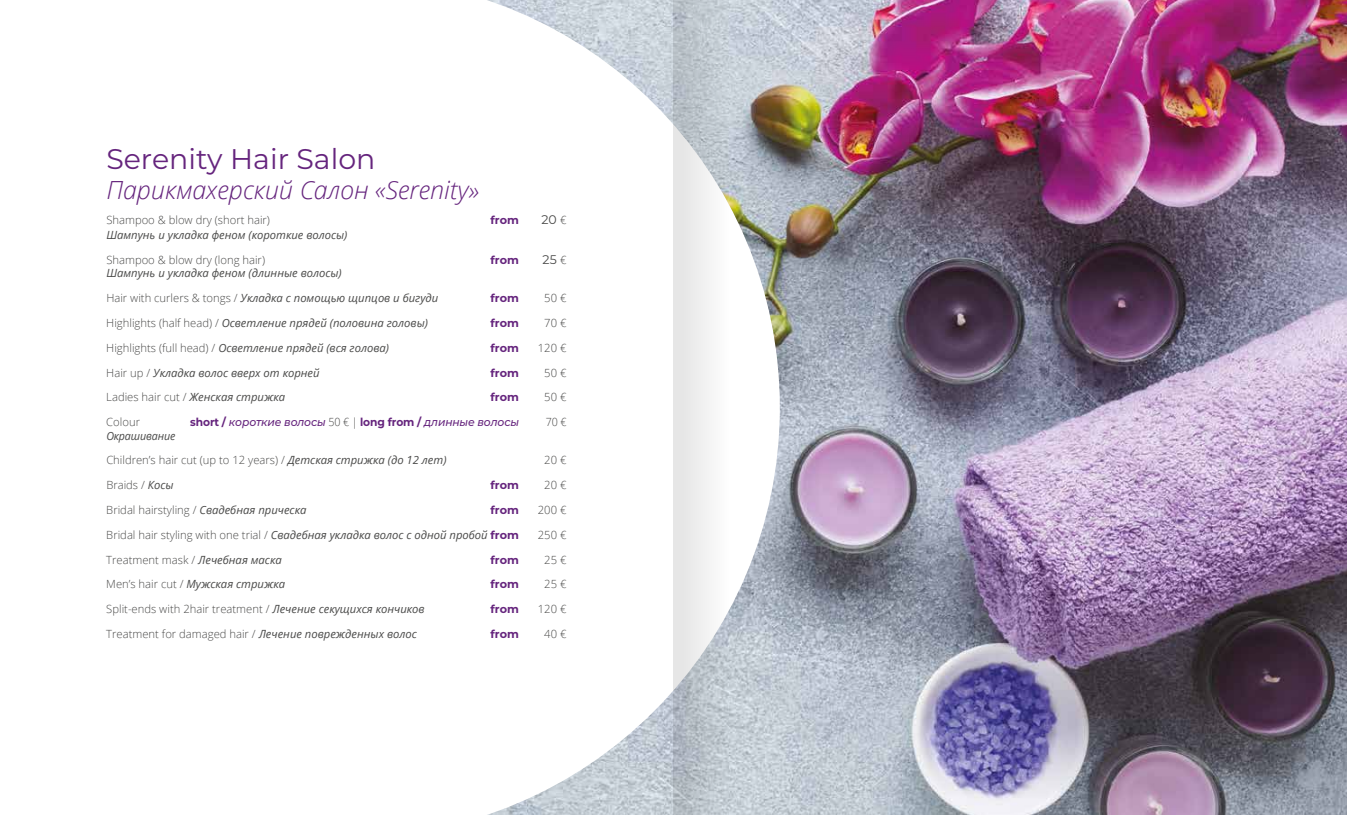
<style>
.page{position:relative;width:1347px;height:815px;background:#fff}
.page>*{position:absolute;margin:0;border:0;box-sizing:border-box;transform-origin:0 0}
.t1{font:28.38px "Montserrat";color:#65247d}
.t2{font:italic 300 25px "Open Sans";color:#65247d}
.t3{font:12.5px "Montserrat";color:#4a4a49}
.t4{font:300 11.25px "Open Sans";color:#4a4a49}
.t5{font:italic 11.25px "Open Sans";color:#4a4a49}
.t6{font:700 11.25px "Montserrat";color:#65247d}
.t7{font:italic 500 11.25px "Montserrat";letter-spacing:-.01em;color:#65247d;scale:.95 1}
.t8{font:italic 11.25px "Open Sans";color:#4a4a49;scale:.95 1}
.t9{font:300 11.25px "Open Sans";color:#4a4a49;scale:.95 1}
.s1{font-family:"Open Sans";font-weight:300;font-size:11.25px}
.s2{font-weight:300;font-style:normal}
.s3{font-weight:400;font-style:italic}
.s4{font-weight:700;font-style:normal}
.s5{font-family:"Open Sans";font-weight:300;font-style:normal;color:#4a4a49}
.s6{font-family:"Montserrat";font-weight:700;font-style:normal;color:#65247d}
</style>
<div class="page">
<img style="left:780px;top:0;width:566px;height:815px">
<svg style="left:487px;top:0;width:187px;height:815px"></svg>
<svg style="left:674px;top:0;width:106px;height:815px"></svg>
<h1 class="t1" style="left:106px;top:140px;width:271px">Serenity Hair Salon</h1>
<h2 class="t2" style="left:106px;top:173px;width:374px">Парикмахерский Салон «Serenity»</h2>
<p class="t4" style="left:106px;top:212px;width:165px">Shampoo &amp; blow dry (short hair)</p>
<p class="t6" style="left:490px;top:212px;width:30px">from</p>
<p class="t3" style="left:541px;top:211px;width:27px">20 <span class="s1">€</span></p>
<p class="t5" style="left:106px;top:227px;width:243px">Шампунь и укладка феном (короткие волосы)</p>
<p class="t4" style="left:106px;top:252px;width:160px">Shampoo &amp; blow dry (long hair)</p>
<p class="t6" style="left:490px;top:252px;width:30px">from</p>
<p class="t3" style="left:542px;top:251px;width:25px">25 <span class="s1">€</span></p>
<p class="t5" style="left:106px;top:266px;width:237px">Шампунь и укладка феном (длинные волосы)</p>
<p class="t5" style="left:106px;top:290px;width:333px"><span class="s2">Hair with curlers &amp; tongs /</span> Укладка с помощью щипцов и бигуди</p>
<p class="t6" style="left:490px;top:290px;width:30px">from</p>
<p class="t4" style="left:544px;top:290px;width:24px">50 €</p>
<p class="t5" style="left:106px;top:315px;width:323px"><span class="s2">Highlights (half head) /</span> Осветление прядей (половина головы)</p>
<p class="t6" style="left:490px;top:315px;width:30px">from</p>
<p class="t4" style="left:544px;top:315px;width:24px">70 €</p>
<p class="t5" style="left:106px;top:340px;width:284px"><span class="s2">Highlights (full head) /</span> Осветление прядей (вся голова)</p>
<p class="t6" style="left:490px;top:340px;width:30px">from</p>
<p class="t4" style="left:538px;top:340px;width:30px">120 €</p>
<p class="t5" style="left:106px;top:365px;width:215px"><span class="s2">Hair up /</span> Укладка волос вверх от корней</p>
<p class="t6" style="left:490px;top:364px;width:30px">from</p>
<p class="t4" style="left:544px;top:365px;width:24px">50 €</p>
<p class="t4" style="left:106px;top:390px;width:180px">Ladies hair cut / <span class="s3">Женская стрижка</span></p>
<p class="t6" style="left:490px;top:389px;width:30px">from</p>
<p class="t4" style="left:544px;top:390px;width:24px">50 €</p>
<p class="t4" style="left:106px;top:414px;width:35px">Colour</p>
<p class="t7" style="left:190px;top:414px;width:348px"><span class="s4">short /</span> короткие волосы <span class="s5">50 € |</span> <span class="s4">long from /</span> длинные волосы</p>
<p class="t9" style="left:546px;top:414px;width:23px">70 €</p>
<p class="t8" style="left:106px;top:428px;width:74px">Окрашивание</p>
<p class="t4" style="left:106px;top:453px;width:342px">Children’s hair cut (up to 12 years) / <span class="s3">Детская стрижка (до 12 лет)</span></p>
<p class="t4" style="left:544px;top:453px;width:24px">20 €</p>
<p class="t4" style="left:106px;top:477px;width:69px">Braids / <span class="s3">Косы</span></p>
<p class="t6" style="left:490px;top:477px;width:30px">from</p>
<p class="t4" style="left:544px;top:477px;width:24px">20 €</p>
<p class="t4" style="left:106px;top:502px;width:202px">Bridal hairstyling / <span class="s3">Свадебная прическа</span></p>
<p class="t6" style="left:490px;top:502px;width:30px">from</p>
<p class="t4" style="left:538px;top:502px;width:30px">200 €</p>
<p class="t5" style="left:106px;top:527px;width:414px"><span class="s2">Bridal hair styling with one trial /</span> Свадебная укладка волос с одной пробой <span class="s6">from</span></p>
<p class="t4" style="left:538px;top:527px;width:30px">250 €</p>
<p class="t4" style="left:106px;top:552px;width:177px">Treatment mask / <span class="s3">Лечебная маска</span></p>
<p class="t6" style="left:490px;top:551px;width:30px">from</p>
<p class="t4" style="left:544px;top:552px;width:24px">25 €</p>
<p class="t5" style="left:106px;top:577px;width:180px"><span class="s2">Men’s hair cut /</span> Мужская стрижка</p>
<p class="t6" style="left:490px;top:576px;width:30px">from</p>
<p class="t4" style="left:544px;top:577px;width:24px">25 €</p>
<p class="t4" style="left:106px;top:601px;width:320px">Split-ends with 2hair treatment / <span class="s3">Лечение секущихся кончиков</span></p>
<p class="t6" style="left:490px;top:601px;width:30px">from</p>
<p class="t4" style="left:538px;top:601px;width:30px">120 €</p>
<p class="t4" style="left:106px;top:626px;width:312px">Treatment for damaged hair / <span class="s3">Лечение поврежденных волос</span></p>
<p class="t6" style="left:490px;top:626px;width:30px">from</p>
<p class="t4" style="left:544px;top:626px;width:24px">40 €</p>
</div>
